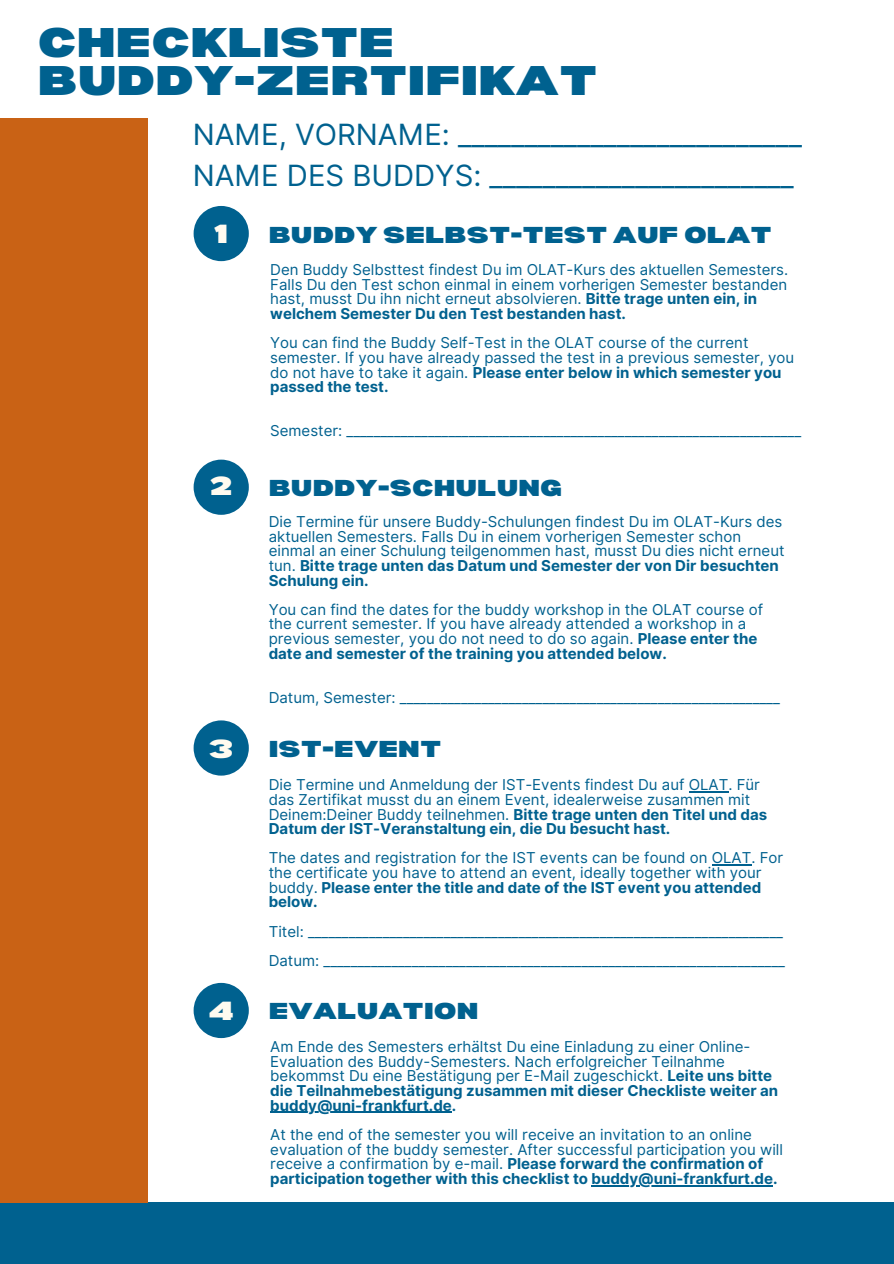
<style>
.page{position:relative;width:894px;height:1264px;background:#fff}
.page>*{position:absolute;margin:0;border:0;box-sizing:border-box;transform-origin:0 0}
.t1{font:900 expanded 40.5px "Bernoru";color:#00618f}
.t2{font:29.25px "Inter";color:#00618f}
.t3{font:900 expanded 25.65px "Bernoru";color:#fffbf0}
.t4{font:900 expanded 22.5px "Bernoru";color:#00618f}
.t5{font:15px/14.7px "Inter";color:#00618f}
.s1{font-weight:700}
</style>
<div class="page">
<div style="left:193px;top:206px;width:56px;height:55px;background:#00618f;border-radius:50%"></div>
<div style="left:193px;top:459px;width:56px;height:56px;background:#00618f;border-radius:50%"></div>
<div style="left:193px;top:720px;width:56px;height:55px;background:#00618f;border-radius:50%"></div>
<div style="left:0;top:1202px;width:893px;height:61px;background:#00618f"></div>
<div style="left:0;top:118px;width:148px;height:1084px;background:#c96215"></div>
<div style="left:193px;top:982px;width:56px;height:56px;background:#00618f;border-radius:50%"></div>
<hr style="left:688px;top:791px;width:40px;height:1px;background:#00618f">
<hr style="left:711px;top:864px;width:40px;height:1px;background:#00618f">
<hr style="left:270px;top:1111px;width:182px;height:1px;background:#00618f">
<hr style="left:591px;top:1184px;width:181px;height:1px;background:#00618f">
<p class="t1" style="left:38px;top:19px;width:358px">CHECKLISTE</p>
<p class="t1" style="left:38px;top:58px;width:561px">BUDDY-ZERTIFIKAT</p>
<p class="t2" style="left:193px;top:117px;width:610px">NAME, VORNAME: __________________________</p>
<p class="t2" style="left:193px;top:158px;width:602px">NAME DES BUDDYS: _______________________</p>
<p class="t3" style="left:214px;top:219px;width:15px">1</p>
<p class="t4" style="left:268px;top:222px;width:504px">BUDDY SELBST-TEST AUF OLAT</p>
<p class="t5" style="left:270px;top:262px;width:519px">Den Buddy Selbsttest findest Du im OLAT-Kurs des aktuellen Semesters.<br>Falls Du den Test schon einmal in einem vorherigen Semester bestanden hast, musst Du ihn nicht erneut absolvieren. <span class="s1">Bitte trage unten ein, in welchem Semester Du den Test bestanden hast.</span></p>
<p class="t5" style="left:270px;top:335px;width:525px">You can find the Buddy Self-Test in the OLAT course of the current semester. If you have already passed the test in a previous semester, you do not have to take it again. <span class="s1">Please enter below in which semester you passed the test.</span></p>
<p class="t5" style="left:270px;top:423px;width:532px">Semester: ___________________________________________________________________</p>
<p class="t3" style="left:210px;top:471px;width:24px">2</p>
<p class="t4" style="left:268px;top:475px;width:295px">BUDDY-SCHULUNG</p>
<p class="t5" style="left:268px;top:514px;width:517px">Die Termine für unsere Buddy-Schulungen findest Du im OLAT-Kurs des aktuellen Semesters. Falls Du in einem vorherigen Semester schon einmal an einer Schulung teilgenommen hast, musst Du dies nicht erneut tun. <span class="s1">Bitte trage unten das Datum und Semester der von Dir besuchten Schulung ein.</span></p>
<p class="t5" style="left:268px;top:602px;width:495px">You can find the dates for the buddy workshop in the OLAT course of the current semester. If you have already attended a workshop in a previous semester, you do not need to do so again. <span class="s1">Please enter the date and semester of the training you attended below.</span></p>
<p class="t5" style="left:268px;top:690px;width:512px">Datum, Semester: ________________________________________________________</p>
<p class="t3" style="left:209px;top:734px;width:26px">3</p>
<p class="t4" style="left:268px;top:736px;width:174px">IST-EVENT</p>
<p class="t5" style="left:268px;top:777px;width:500px">Die Termine und Anmeldung der IST-Events findest Du auf OLAT. Für das Zertifikat musst du an einem Event, idealerweise zusammen mit Deinem:Deiner Buddy teilnehmen. <span class="s1">Bitte trage unten den Titel und das Datum der IST-Veranstaltung ein, die Du besucht hast.</span></p>
<p class="t5" style="left:268px;top:850px;width:516px">The dates and registration for the IST events can be found on OLAT. For the certificate you have to attend an event, ideally together with your buddy. <span class="s1">Please enter the title and date of the IST event you attended below.</span></p>
<p class="t5" style="left:268px;top:923px;width:515px">Titel: ______________________________________________________________________</p>
<p class="t5" style="left:268px;top:953px;width:517px">Datum: ____________________________________________________________________</p>
<p class="t3" style="left:208px;top:996px;width:27px">4</p>
<p class="t4" style="left:268px;top:997px;width:211px">EVALUATION</p>
<p class="t5" style="left:270px;top:1039px;width:509px">Am Ende des Semesters erhältst Du eine Einladung zu einer Online-Evaluation des Buddy-Semesters. Nach erfolgreicher Teilnahme bekommst Du eine Bestätigung per E-Mail zugeschickt. <span class="s1">Leite uns bitte die Teilnahmebestätigung zusammen mit dieser Checkliste weiter an buddy@uni-frankfurt.de.</span></p>
<p class="t5" style="left:270px;top:1127px;width:514px">At the end of the semester you will receive an invitation to an online evaluation of the buddy semester. After successful participation you will receive a confirmation by e-mail. <span class="s1">Please forward the confirmation of participation together with this checklist to buddy@uni-frankfurt.de.</span></p>
</div>
